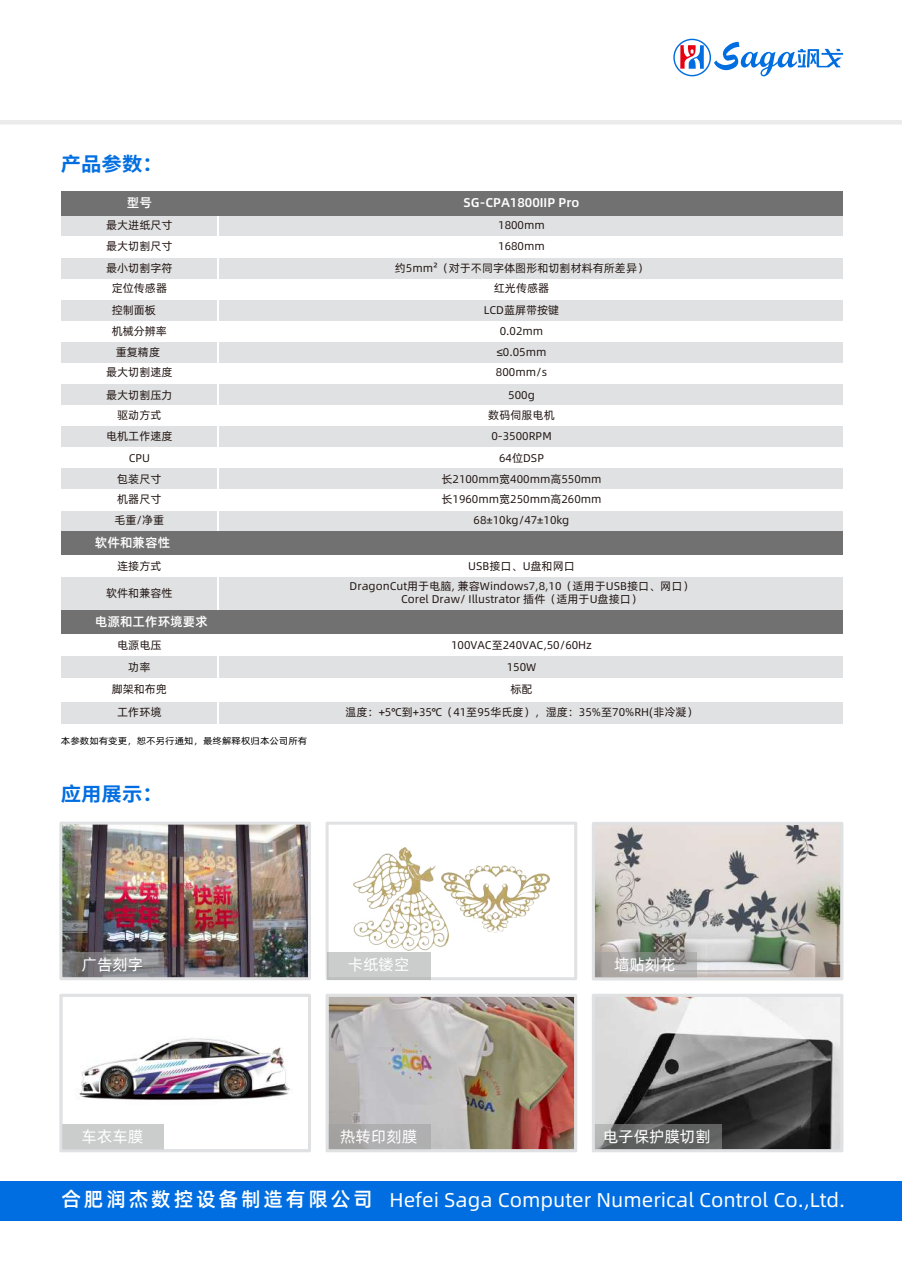
<style>
.page{position:relative;width:902px;height:1272px;background:#fff}
.page>*{position:absolute;margin:0;border:0;box-sizing:border-box;transform-origin:0 0}
.t1{font:19.95px "Alibaba Pu Hui Ti";color:#fff}
.t2{font:700 19.35px "Source Han Sans CN";color:#006ee1;scale:1.05 1}
.t3{font:15.6px "Alibaba Pu Hui Ti";color:#fff}
.t4{font:500 12.75px "Alibaba Pu Hui Ti";color:#fff}
.t5{font:11.25px/21px "Alibaba Pu Hui Ti";color:#231815}
.t6{font:9px "Alibaba Pu Hui Ti";color:#000;scale:1.07 1}
.s1{font-weight:500}
</style>
<div class="page">
<div style="left:0;top:1181px;width:901px;height:39px;background:#006ee1"></div>
<div style="left:61px;top:342px;width:781px;height:21px;background:#e0e1e2"></div>
<div style="left:61px;top:701px;width:781px;height:22px;background:#e0e1e2"></div>
<div style="left:61px;top:656px;width:781px;height:22px;background:#e0e1e2"></div>
<div style="left:61px;top:510px;width:781px;height:21px;background:#e0e1e2"></div>
<div style="left:61px;top:468px;width:781px;height:21px;background:#e0e1e2"></div>
<div style="left:61px;top:426px;width:781px;height:21px;background:#e0e1e2"></div>
<div style="left:61px;top:384px;width:781px;height:21px;background:#e0e1e2"></div>
<div style="left:61px;top:300px;width:781px;height:21px;background:#e0e1e2"></div>
<div style="left:61px;top:257px;width:781px;height:21px;background:#e0e1e2"></div>
<div style="left:61px;top:215px;width:781px;height:21px;background:#e0e1e2"></div>
<div style="left:61px;top:577px;width:781px;height:42px;background:#e0e1e2"></div>
<hr style="left:217px;top:192px;width:2px;height:531px;background:#fff">
<div style="left:61px;top:191px;width:781px;height:24px;background:#727171"></div>
<div style="left:61px;top:531px;width:781px;height:24px;background:#727171"></div>
<div style="left:61px;top:610px;width:781px;height:24px;background:#727171"></div>
<img style="left:353px;top:847px;width:95px;height:103px">
<img style="left:441px;top:865px;width:108px;height:67px">
<div style="left:325px;top:821px;width:252px;height:159px;border:3px solid #e0e1e2"></div>
<div style="left:327px;top:952px;width:103px;height:27px;background:#cbcccc"></div>
<img style="left:63px;top:825px;width:244px;height:151px">
<svg style="left:63px;top:952px;width:101px;height:24px;background:#828285"></svg>
<div style="left:59px;top:821px;width:252px;height:159px;border:3px solid #e0e1e2"></div>
<svg style="left:595px;top:825px;width:244px;height:151px;background:#c0bdb8"></svg>
<svg style="left:595px;top:952px;width:101px;height:24px;background:#a3a2a0"></svg>
<div style="left:591px;top:821px;width:252px;height:159px;border:3px solid #e0e1e2"></div>
<div style="left:61px;top:1124px;width:103px;height:26px;background:#cbcccc"></div>
<div style="left:59px;top:993px;width:252px;height:159px;border:3px solid #e0e1e2"></div>
<img style="left:79px;top:1036px;width:211px;height:64px">
<img style="left:329px;top:997px;width:244px;height:151px">
<div style="left:327px;top:1124px;width:103px;height:26px;background:linear-gradient(to right,#a3a1a0,#b3b3b6)"></div>
<div style="left:325px;top:993px;width:252px;height:159px;border:3px solid #e0e1e2"></div>
<svg style="left:595px;top:997px;width:244px;height:151px"></svg>
<svg style="left:595px;top:1124px;width:126px;height:24px;background:#696a6a"></svg>
<div style="left:591px;top:993px;width:252px;height:159px;border:3px solid #e0e1e2"></div>
<hr style="left:0;top:120px;width:901px;height:4px;background:#ebebec">
<svg style="left:673px;top:39px;width:170px;height:37px"></svg>
<h2 class="t2" style="left:61px;top:153px;width:98px">产品参数：</h2>
<p class="t4" style="left:127px;top:193px;width:27px">型号</p>
<p class="t4" style="left:463px;top:193px;width:117px">SG-CPA1800IIP Pro</p>
<p class="t5" style="left:106px;top:214px;width:68px">最大进纸尺寸最大切割尺寸</p>
<p class="t5" style="left:498px;top:214px;width:48px">1800mm<br>1680mm</p>
<p class="t5" style="left:106px;top:257px;width:68px">最小切割字符</p>
<p class="t5" style="left:395px;top:257px;width:255px">约5mm²（对于不同字体图形和切割材料有所差异）</p>
<p class="t5" style="left:112px;top:276px;width:57px">定位传感器</p>
<p class="t5" style="left:494px;top:276px;width:57px">红光传感器</p>
<p class="t5" style="left:112px;top:299px;width:46px">控制面板</p>
<p class="t5" style="left:483px;top:299px;width:77px">LCD蓝屏带按键</p>
<p class="t5" style="left:112px;top:320px;width:57px">机械分辨率</p>
<p class="t5" style="left:499px;top:320px;width:45px">0.02mm</p>
<p class="t5" style="left:116px;top:341px;width:46px">重复精度</p>
<p class="t5" style="left:496px;top:341px;width:51px">≤0.05mm</p>
<p class="t5" style="left:106px;top:361px;width:68px">最大切割速度</p>
<p class="t5" style="left:496px;top:361px;width:53px">800mm/s</p>
<p class="t5" style="left:117px;top:404px;width:46px">驱动方式</p>
<p class="t5" style="left:488px;top:404px;width:68px">数码伺服电机</p>
<p class="t5" style="left:106px;top:424px;width:68px">电机工作速度</p>
<p class="t5" style="left:106px;top:383px;width:68px">最大切割压力</p>
<p class="t5" style="left:508px;top:383px;width:28px">500g</p>
<p class="t5" style="left:491px;top:424px;width:62px">0-3500RPM</p>
<p class="t5" style="left:129px;top:447px;width:23px">CPU</p>
<p class="t5" style="left:117px;top:467px;width:46px">包装尺寸</p>
<p class="t5" style="left:114px;top:488px;width:51px">机器尺寸毛重/净重</p>
<p class="t4" style="left:95px;top:533px;width:77px">软件和兼容性</p>
<p class="t5" style="left:499px;top:447px;width:46px">64位DSP</p>
<p class="t5" style="left:441px;top:468px;width:162px;line-height:20.5px">长2100mm宽400mm高550mm长1960mm宽250mm高260mm</p>
<p class="t5" style="left:473px;top:509px;width:97px">68±10kg/47±10kg</p>
<p class="t5" style="left:117px;top:555px;width:46px">连接方式</p>
<p class="t5" style="left:468px;top:555px;width:108px">USB接口、U盘和网口</p>
<p class="t5" style="left:106px;top:581px;width:68px">软件和兼容性</p>
<p class="t5" style="left:349px;top:578px;width:345px;line-height:13.5px;text-align:center">DragonCut用于电脑, 兼容Windows7,8,10（适用于USB接口、网口）<br>Corel Draw/ Illustrator 插件（适用于U盘接口）</p>
<p class="t5" style="left:117px;top:633px;width:46px">电源电压</p>
<p class="t4" style="left:95px;top:612px;width:114px">电源和工作环境要求</p>
<p class="t5" style="left:451px;top:633px;width:142px">100VAC至240VAC,50/60Hz</p>
<p class="t5" style="left:128px;top:655px;width:24px">功率</p>
<p class="t5" style="left:506px;top:655px;width:31px">150W</p>
<p class="t5" style="left:112px;top:678px;width:57px">脚架和布兜</p>
<p class="t5" style="left:345px;top:676px;width:353px;line-height:23.2px;text-align:center">标配<br>温度：+5℃到+35℃（41至95华氏度），湿度：35%至70%RH(非冷凝）</p>
<p class="t5" style="left:117px;top:701px;width:46px">工作环境</p>
<p class="t6" style="left:61px;top:734px;width:232px">本参数如有变更，恕不另行通知，最终解释权归本公司所有</p>
<h2 class="t2" style="left:61px;top:783px;width:98px">应用展示：</h2>
<h3 class="t3" style="left:82px;top:952px;width:63px">广告刻字</h3>
<h3 class="t3" style="left:348px;top:952px;width:63px">卡纸镂空</h3>
<h3 class="t3" style="left:614px;top:953px;width:63px">墙贴刻花</h3>
<h3 class="t3" style="left:82px;top:1124px;width:63px">车衣车膜</h3>
<h3 class="t3" style="left:340px;top:1124px;width:79px">热转印刻膜</h3>
<h3 class="t3" style="left:602px;top:1124px;width:109px">电子保护膜切割</h3>
<h1 class="t1" style="left:62px;top:1184px;width:785px"><span class="s1">合肥润杰数控设备制造有限公司</span> Hefei Saga Computer Numerical Control Co.,Ltd.</h1>
</div>
